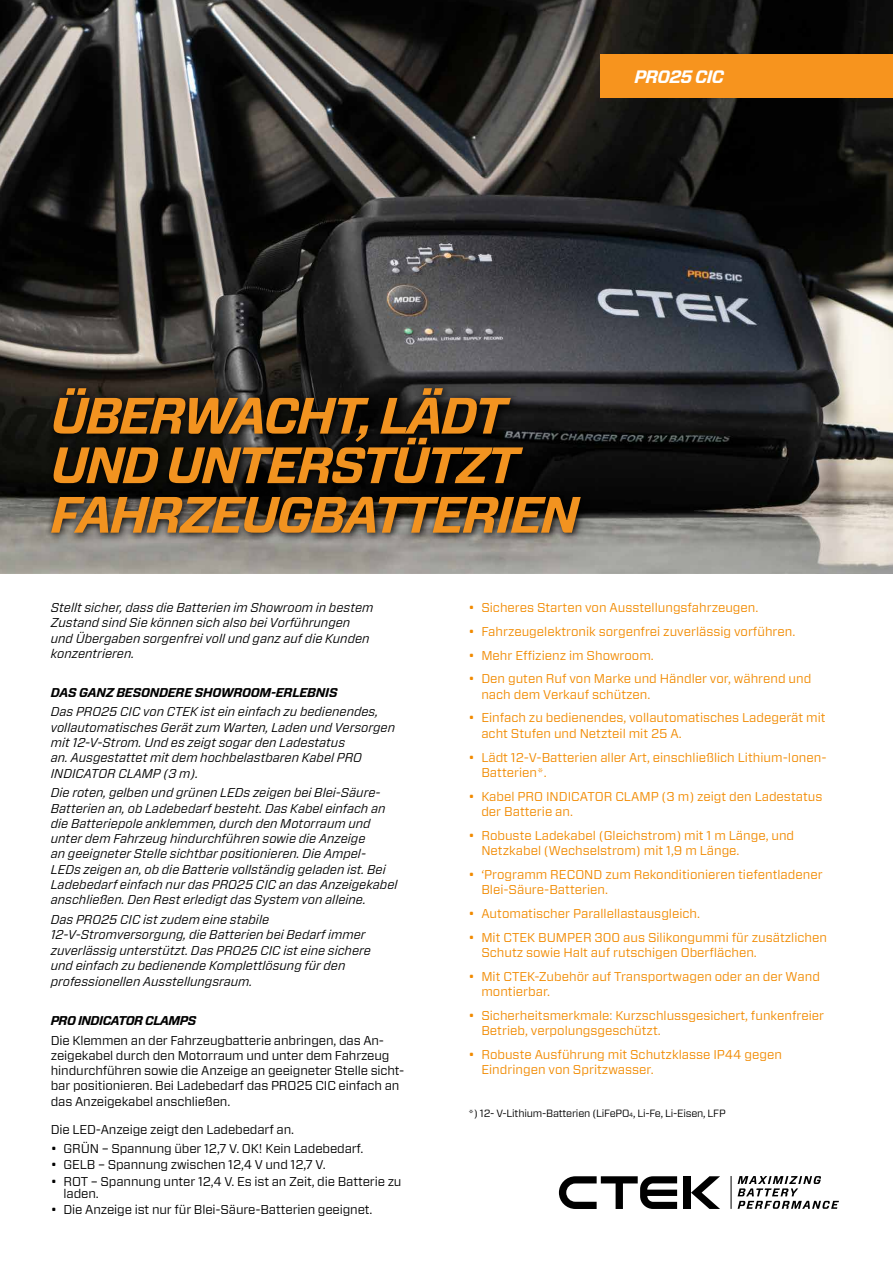
<style>
.page{position:relative;width:893px;height:1263px;background:#fff}
.page>*{position:absolute;margin:0;border:0;box-sizing:border-box;transform-origin:0 0}
.t1{font:italic 700 51px/49.5px "Forza";letter-spacing:-.04em;color:#f29320}
.t2{font:italic 700 18px "Forza";letter-spacing:-.04em;color:#fff}
.t3{font:italic 12.75px/15.3px "Forza";color:#000}
.t4{font:12.75px/15.3px "Forza";color:#f18a00}
.t5{font:12.75px/15.3px "Forza";letter-spacing:-.01em;color:#000}
.t6{font:italic 700 12.75px "Forza";letter-spacing:-.02em;color:#000}
.t7{font:italic 700 12.75px "Forza";letter-spacing:-.04em;color:#000}
.t8{font:10.5px "Forza";letter-spacing:-.02em;color:#000}
.s1{font-size:6.15px}
</style>
<div class="page">
<img style="left:0;top:0;width:893px;height:573px">
<div style="left:684px;top:1176px;width:7px;height:33px;background:#000"></div>
<svg style="left:691px;top:1176px;width:29px;height:33px"></svg>
<svg style="left:559px;top:1176px;width:118px;height:33px"></svg>
<svg style="left:738px;top:1176px;width:101px;height:33px"></svg>
<hr style="left:731px;top:1176px;width:1px;height:33px;background:#000">
<div style="left:600px;top:54px;width:293px;height:43px;background:#f7941e"></div>
<svg style="left:45px;top:382px;width:545px;height:160px;background:#1d1d1c"></svg>
<h2 class="t2" style="left:634px;top:64px;width:91px">PRO25 CIC</h2>
<h1 class="t1" style="left:51px;top:391px;width:530px">ÜBERWACHT, LÄDT<br>UND UNTERSTÜTZT<br>FAHRZEUGBATTERIEN</h1>
<p class="t3" style="left:51px;top:600px;width:324px">Stellt sicher, dass die Batterien im Showroom in bestem Zustand sind Sie können sich also bei Vorführungen und Übergaben sorgenfrei voll und ganz auf die Kunden konzentrieren.</p>
<p class="t6" style="left:51px;top:684px;width:288px">DAS GANZ BESONDERE SHOWROOM-ERLEBNIS</p>
<p class="t3" style="left:51px;top:704px;width:346px">Das PRO25 CIC von CTEK ist ein einfach zu bedienendes, vollautomatisches Gerät zum Warten, Laden und Versorgen mit 12-V-Strom. Und es zeigt sogar den Ladestatus<br>an. Ausgestattet mit dem hochbelastbaren Kabel PRO INDICATOR CLAMP (3 m).</p>
<p class="t3" style="left:51px;top:785px;width:348px">Die roten, gelben und grünen LEDs zeigen bei Blei-Säure-Batterien an, ob Ladebedarf besteht. Das Kabel einfach an die Batteriepole anklemmen, durch den Motorraum und unter dem Fahrzeug hindurchführen sowie die Anzeige<br>an geeigneter Stelle sichtbar positionieren. Die Ampel-LEDs zeigen an, ob die Batterie vollständig geladen ist. Bei Ladebedarf einfach nur das PRO25 CIC an das Anzeigekabel anschließen. Den Rest erledigt das System von alleine.</p>
<p class="t3" style="left:51px;top:911px;width:322px">Das PRO25 CIC ist zudem eine stabile 12-V-Stromversorgung, die Batterien bei Bedarf immer zuverlässig unterstützt. Das PRO25 CIC ist eine sichere und einfach zu bedienende Komplettlösung für den professionellen Ausstellungsraum.</p>
<p class="t7" style="left:51px;top:1012px;width:147px">PRO INDICATOR CLAMPS</p>
<p class="t5" style="left:51px;top:1032px;width:355px">Die Klemmen an der Fahrzeugbatterie anbringen, das An&shy;zeigekabel durch den Motorraum und unter dem Fahrzeug hindurchführen sowie die Anzeige an geeigneter Stelle sicht&shy;bar positionieren. Bei Ladebedarf das PRO25 CIC einfach an das Anzeigekabel anschließen.</p>
<p class="t5" style="left:51px;top:1121px;width:245px">Die LED-Anzeige zeigt den Ladebedarf an.</p>
<p class="t5" style="left:51px;top:1141px;width:314px">• GRÜN – Spannung über 12,7 V. OK! Kein Ladebedarf.</p>
<p class="t5" style="left:51px;top:1157px;width:276px">• GELB – Spannung zwischen 12,4 V und 12,7 V.</p>
<p class="t5" style="left:64px;top:1175px;width:339px;line-height:12px;text-indent:-13px">• ROT – Spannung unter 12,4 V. Es ist an Zeit, die Batterie zu laden.</p>
<p class="t5" style="left:51px;top:1201px;width:323px">• Die Anzeige ist nur für Blei-Säure-Batterien geeignet.</p>
<p class="t4" style="left:469px;top:600px;width:291px">• Sicheres Starten von Ausstellungsfahrzeugen.</p>
<p class="t4" style="left:469px;top:623px;width:328px">• Fahrzeugelektronik sorgenfrei zuverlässig vorführen.</p>
<p class="t4" style="left:469px;top:647px;width:187px">• Mehr Effizienz im Showroom.</p>
<p class="t4" style="left:481px;top:671px;width:331px;text-indent:-13px">• Den guten Ruf von Marke und Händler vor, während und nach dem Verkauf schützen.</p>
<p class="t4" style="left:481px;top:710px;width:346px;text-indent:-13px">• Einfach zu bedienendes, vollautomatisches Ladegerät mit acht Stufen und Netzteil mit 25 A.</p>
<p class="t4" style="left:481px;top:749px;width:347px;text-indent:-13px">• Lädt 12-V-Batterien aller Art, einschließlich Lithium-Ionen-<br>Batterien*.</p>
<p class="t4" style="left:481px;top:788px;width:343px;text-indent:-13px">• Kabel PRO INDICATOR CLAMP (3 m) zeigt den Ladestatus der Batterie an.</p>
<p class="t4" style="left:481px;top:827px;width:314px;text-indent:-13px">• Robuste Ladekabel (Gleichstrom) mit 1 m Länge, und<br>Netzkabel (Wechselstrom) mit 1,9 m Länge.</p>
<p class="t4" style="left:481px;top:867px;width:343px;text-indent:-13px">• ‘Programm RECOND zum Rekonditionieren tiefentladener<br>Blei-Säure-Batterien.</p>
<p class="t4" style="left:469px;top:906px;width:233px">• Automatischer Parallellastausgleich.</p>
<p class="t4" style="left:481px;top:929px;width:347px;text-indent:-13px">• Mit CTEK BUMPER 300 aus Silikongummi für zusätzlichen<br>Schutz sowie Halt auf rutschigen Oberflächen.</p>
<p class="t4" style="left:481px;top:969px;width:340px;text-indent:-13px">• Mit CTEK-Zubehör auf Transportwagen oder an der Wand montierbar.</p>
<p class="t4" style="left:481px;top:1008px;width:344px;text-indent:-13px">• Sicherheitsmerkmale: Kurzschlussgesichert, funkenfreier<br>Betrieb, verpolungsgeschützt.</p>
<p class="t4" style="left:481px;top:1047px;width:302px;text-indent:-13px">• Robuste Ausführung mit Schutzklasse IP44 gegen<br>Eindringen von Spritzwasser.</p>
<p class="t8" style="left:469px;top:1106px;width:259px">*) 12- V-Lithium-Batterien (LiFePO<span class="s1">4</span>, Li-Fe, Li-Eisen, LFP</p>
</div>
